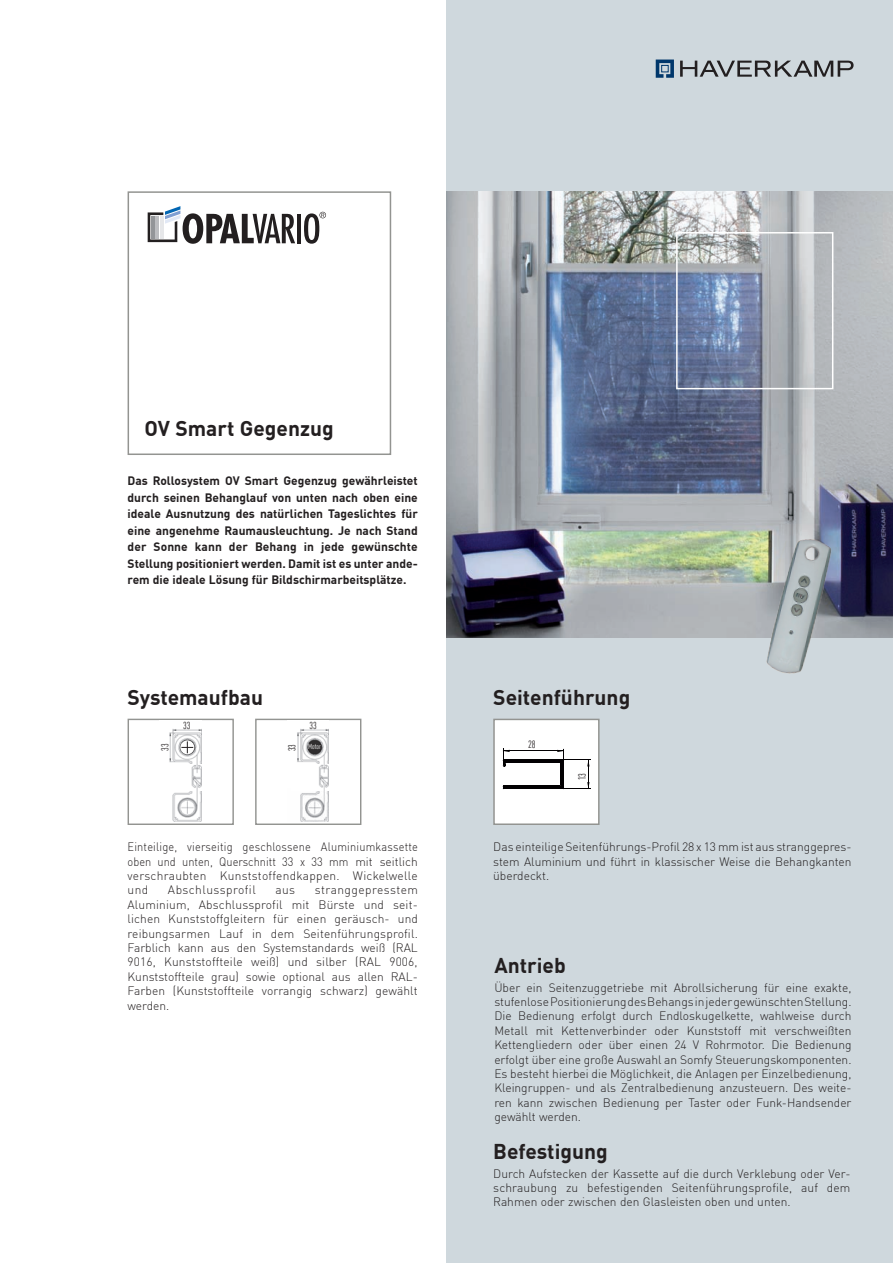
<style>
.page{position:relative;width:893px;height:1263px;background:#fff}
.page>*{position:absolute;margin:0;border:0;box-sizing:border-box;transform-origin:0 0}
.t1{font:700 21px "DIN Offc";color:#231f20}
.t2{font:300 12px/14.4px "DIN Offc";color:#231f20;text-align:justify}
.t3{font:700 12px/16.5px "DIN Offc";color:#231f20;text-align:justify}
.t4{font:300 12px/14.4px "DIN Offc";color:#231f20;text-align:justify;scale:.92 1}
.t5{font:300 12px "DIN Offc";letter-spacing:.035em;color:#231f20}
.t6{font:condensed 10.5px "DIN Offc";color:#231f20}
.t7{font:condensed 10.2px "DIN Offc";color:#231f20}
.t8{font:condensed 10.05px "DIN Offc";color:#231f20}
.t9{font:condensed 7.2px "DIN Offc";color:#fff}
</style>
<div class="page">
<div style="left:446px;top:0;width:447px;height:1263px;background:#cfd8dd"></div>
<img style="left:446px;top:191px;width:447px;height:447px">
<div style="left:676px;top:232px;width:157px;height:157px;border:2px solid #fff"></div>
<div style="left:255px;top:719px;width:106px;height:106px;background:#fff;border:1px solid #939491"></div>
<img style="left:300px;top:791px;width:29px;height:30px">
<img style="left:297px;top:729px;width:32px;height:35px">
<img style="left:319px;top:764px;width:10px;height:27px">
<div style="left:494px;top:719px;width:105px;height:105px;background:#fff"></div>
<svg style="left:503px;top:748px;width:88px;height:42px"></svg>
<div style="left:493px;top:719px;width:107px;height:106px;border:2px solid #939491"></div>
<div style="left:128px;top:191px;width:263px;height:264px;border:2px solid #939491"></div>
<svg style="left:148px;top:206px;width:147px;height:38px"></svg>
<hr style="left:297px;top:214px;width:4px;height:29px;background:#231f20">
<svg style="left:304px;top:212px;width:22px;height:32px"></svg>
<div style="left:128px;top:719px;width:106px;height:106px;background:#fff;border:1px solid #939491"></div>
<img style="left:172px;top:791px;width:29px;height:31px">
<img style="left:169px;top:729px;width:32px;height:35px">
<img style="left:191px;top:764px;width:10px;height:27px">
<svg style="left:180px;top:740px;width:14px;height:14px"></svg>
<svg style="left:181px;top:741px;width:12px;height:12px"></svg>
<img style="left:751px;top:526px;width:92px;height:148px">
<svg style="left:680px;top:61px;width:174px;height:16px"></svg>
<svg style="left:656px;top:60px;width:18px;height:18px"></svg>
<h1 class="t1" style="left:145px;top:414px;width:191px">OV Smart Gegenzug</h1>
<p class="t3" style="left:128px;top:472px;width:292px">Das Rollosystem OV Smart Gegenzug gewährleistet durch seinen Behanglauf von unten nach oben eine ideale Ausnutzung des natürlichen Tageslichtes für eine angenehme Raumausleuchtung. Je nach Stand der Sonne kann der Behang in jede gewünschte Stellung positioniert werden. Damit ist es unter ande&shy;rem die ideale Lösung für Bildschirmarbeitsplätze.</p>
<h1 class="t1" style="left:128px;top:684px;width:137px">Systemaufbau</h1>
<p class="t7" style="left:159px;top:751px;width:9px;rotate:-90deg">33</p>
<p class="t7" style="left:183px;top:719px;width:9px">33</p>
<p class="t8" style="left:310px;top:719px;width:9px">33</p>
<p class="t8" style="left:286px;top:751px;width:9px;rotate:-90deg">33</p>
<p class="t9" style="left:308px;top:742px;width:14px">Motor</p>
<p class="t4" style="left:128px;top:839px;width:317px">Einteilige, vierseitig geschlossene Aluminiumkassette oben und unten, Querschnitt 33 x 33 mm mit seitlich verschraubten Kunststoffendkappen. Wickelwelle und</p>
<p class="t5" style="left:168px;top:883px;width:89px">Abschlussprofil</p>
<p class="t2" style="left:275px;top:883px;width:21px">aus</p>
<p class="t2" style="left:128px;top:883px;width:292px;text-indent:187px">stranggepresstem Aluminium, Abschlussprofil mit Bürste und seit&shy;lichen Kunststoffgleitern für einen geräusch- und reibungsarmen Lauf in dem Seitenführungsprofil.<br>Farblich kann aus den Systemstandards weiß (RAL 9016, Kunststoffteile weiß) und silber (RAL 9006, Kunststoffteile grau) sowie optional aus allen RAL-Farben (Kunststoffteile vorrangig schwarz) gewählt werden.</p>
<h1 class="t1" style="left:493px;top:684px;width:139px">Seitenführung</h1>
<p class="t6" style="left:528px;top:738px;width:9px">28</p>
<p class="t6" style="left:576px;top:780px;width:9px;rotate:-90deg">13</p>
<p class="t2" style="left:493px;top:839px;width:360px">Das einteilige Seitenführungs-Profil 28 x 13 mm ist aus stranggepres&shy;stem Aluminium und führt in klassischer Weise die Behangkanten überdeckt.</p>
<h1 class="t1" style="left:494px;top:951px;width:73px">Antrieb</h1>
<p class="t2" style="left:494px;top:980px;width:359px">Über ein Seitenzuggetriebe mit Abrollsicherung für eine exakte, stufenlose Positionierung des Behangs in jeder gewünschten Stellung.<br>Die Bedienung erfolgt durch Endloskugelkette, wahlweise durch Metall mit Kettenverbinder oder Kunststoff mit verschweißten Kettengliedern oder über einen 24 V Rohrmotor. Die Bedienung erfolgt über eine große Auswahl an Somfy Steuerungskomponenten.<br>Es besteht hierbei die Möglichkeit, die Anlagen per Einzelbedienung, Kleingruppen- und als Zentralbedienung anzusteuern. Des weite&shy;ren kann zwischen Bedienung per Taster oder Funk-Handsender gewählt werden.</p>
<h1 class="t1" style="left:493px;top:1137px;width:116px">Befestigung</h1>
<p class="t2" style="left:493px;top:1166px;width:359px">Durch Aufstecken der Kassette auf die durch Verklebung oder Ver&shy;schraubung zu befestigenden Seitenführungsprofile, auf dem Rahmen oder zwischen den Glasleisten oben und unten.</p>
</div>
